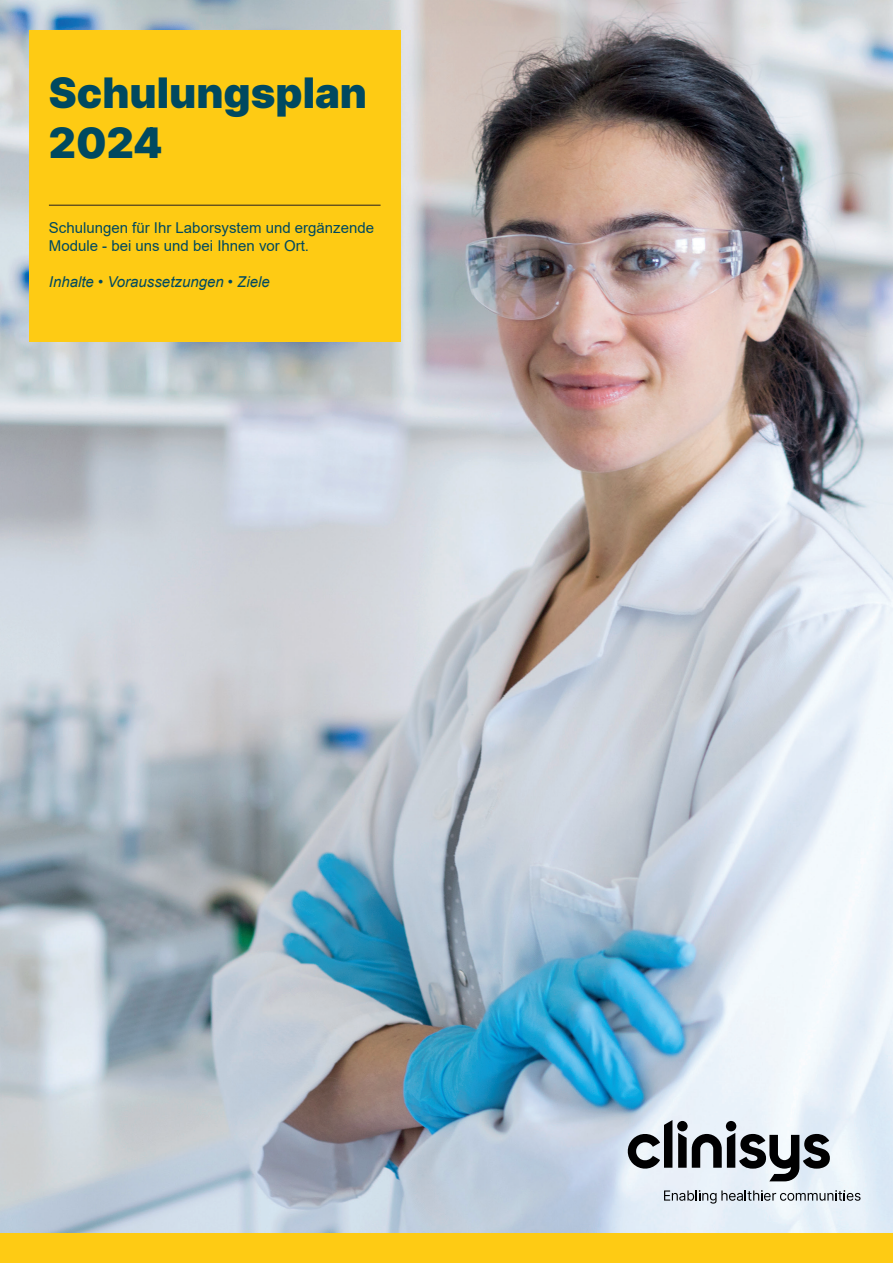
<style>
.page{position:relative;width:893px;height:1263px;background:#fff}
.page>*{position:absolute;margin:0;border:0;box-sizing:border-box;transform-origin:0 0}
.t1{font:900 42px/50.4px "Inter";color:#004960}
.t2{font:15px/18px "Arial";color:#004960}
.t3{font:italic 15px "Arial";color:#004960}
</style>
<div class="page">
<img style="left:0;top:0;width:893px;height:1233px">
<div style="left:0;top:1233px;width:893px;height:30px;background:#fecb14"></div>
<div style="left:30px;top:30px;width:371px;height:312px;background:#fecb14"></div>
<hr style="left:49px;top:205px;width:332px;height:1px;background:#231f20">
<svg style="left:664px;top:1190px;width:196px;height:13px;background:#afb6bc"></svg>
<svg style="left:627px;top:1120px;width:203px;height:61px;background:#979da2"></svg>
<h1 class="t1" style="left:49px;top:66px;width:320px">Schulungsplan<br>2024</h1>
<p class="t2" style="left:49px;top:218px;width:327px">Schulungen für Ihr Laborsystem und ergänzende<br>Module - bei uns und bei Ihnen vor Ort.</p>
<p class="t3" style="left:49px;top:272px;width:222px">Inhalte • Voraussetzungen • Ziele</p>
</div>
